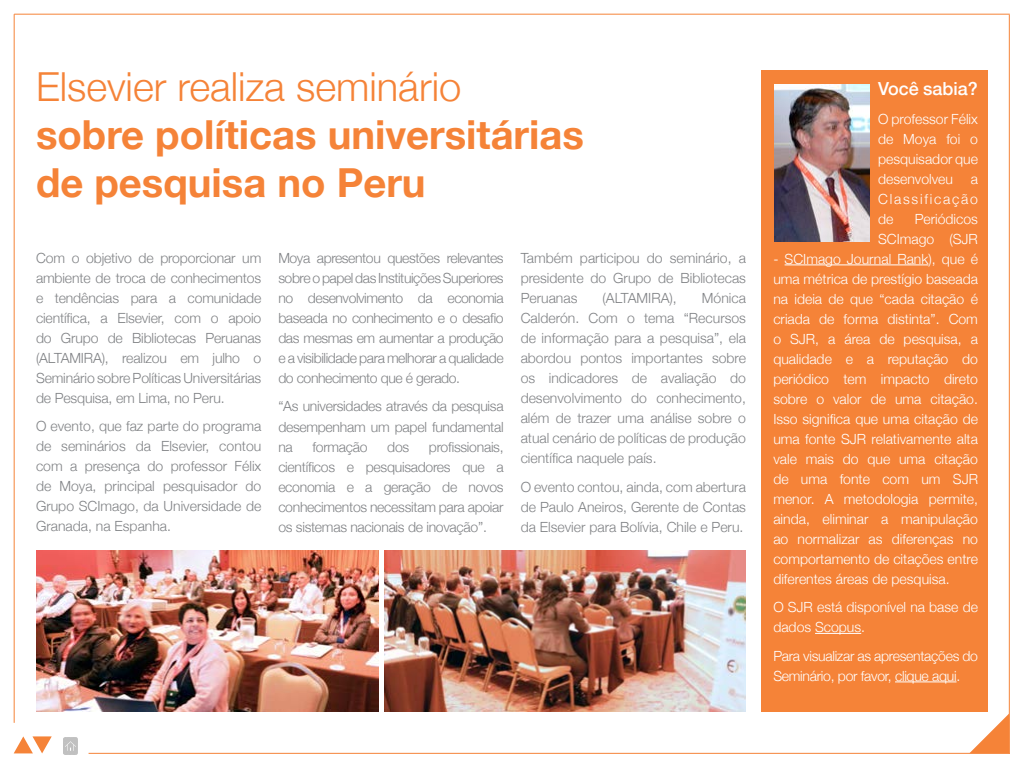
<style>
.page{position:relative;width:1024px;height:768px;background:#fff}
.page>*{position:absolute;margin:0;border:0;box-sizing:border-box;transform-origin:0 0}
.t1{font:700 40px/48px "Helvetica Neue";color:#f58338}
.t2{font:300 40px "Helvetica Neue";color:#f58338}
.t3{font:500 18px "Helvetica Neue";color:#fff}
.t4{font:300 14px/20px "Helvetica Neue";letter-spacing:-.01em;color:#808285;text-align:justify}
.t5{font:300 14px/20px "Helvetica Neue";color:#fff;text-align:justify}
.t6{font:300 14px/20px "Helvetica Neue";letter-spacing:-.02em;color:#fff}
</style>
<div class="page">
<div style="left:762px;top:70px;width:226px;height:641px;background:#f58338"></div>
<hr style="left:14px;top:14px;width:1px;height:709px;background:#f58338">
<hr style="left:89px;top:753px;width:921px;height:1px;background:#f58338">
<hr style="left:14px;top:14px;width:996px;height:1px;background:#f58338">
<hr style="left:1009px;top:15px;width:1px;height:739px;background:#f58338">
<svg style="left:969px;top:713px;width:40px;height:40px"></svg>
<hr style="left:785px;top:265px;width:143px;height:1px;background:#fff">
<hr style="left:815px;top:633px;width:46px;height:1px;background:#fff">
<hr style="left:895px;top:682px;width:62px;height:1px;background:#fff">
<img style="left:36px;top:550px;width:343px;height:161px">
<img style="left:384px;top:550px;width:362px;height:161px">
<img style="left:774px;top:85px;width:96px;height:156px">
<svg style="left:14px;top:736px;width:38px;height:17px"></svg>
<img style="left:63px;top:737px;width:14px;height:17px">
<h1 class="t2" style="left:36px;top:55px;width:427px">Elsevier realiza seminário</h1>
<h1 class="t1" style="left:36px;top:109px;width:549px">sobre políticas universitárias de pesquisa no Peru</h1>
<p class="t4" style="left:36px;top:247px;width:227px">Com o objetivo de proporcionar um ambiente de troca de conhecimentos e tendências para a comunidade científica, a Elsevier, com o apoio do Grupo de Bibliotecas Peruanas (ALTAMIRA), realizou em julho o Seminário sobre Políticas Universitárias de Pesquisa, em Lima, no Peru.</p>
<p class="t4" style="left:36px;top:416px;width:227px">O evento, que faz parte do programa de seminários da Elsevier, contou com a presença do professor Félix de Moya, principal pesquisador do Grupo SCImago, da Universidade de Granada, na Espanha.</p>
<p class="t4" style="left:278px;top:247px;width:227px">Moya apresentou questões relevantes sobre o papel das Instituições Superiores no desenvolvimento da economia baseada no conhecimento e o desafio das mesmas em aumentar a produção e a visibilidade para melhorar a qualidade do conhecimento que é gerado.</p>
<p class="t4" style="left:278px;top:396px;width:227px">“As universidades através da pesquisa desempenham um papel fundamental na</p>
<p class="t4" style="left:278px;top:436px;width:227px;text-indent:151px">profissionais, científicos e pesquisadores que a economia e a geração de novos conhecimentos necessitam para apoiar os sistemas nacionais de inovação”.</p>
<p class="t4" style="left:313px;top:436px;width:57px">formação</p>
<p class="t4" style="left:387px;top:436px;width:23px">dos</p>
<p class="t4" style="left:521px;top:247px;width:227px">Também participou do seminário, a presidente do Grupo de Bibliotecas Peruanas</p>
<p class="t4" style="left:521px;top:287px;width:227px;text-indent:181px">Mónica Calderón. Com o tema “Recursos de informação para a pesquisa”, ela abordou pontos importantes sobre os indicadores de avaliação do desenvolvimento do conhecimento, além de trazer uma análise sobre o atual cenário de políticas de produção científica naquele país.</p>
<p class="t4" style="left:521px;top:476px;width:227px">O evento contou, ainda, com abertura de Paulo Aneiros, Gerente de Contas da Elsevier para Bolívia, Chile e Peru.</p>
<p class="t4" style="left:603px;top:287px;width:76px">(ALTAMIRA),</p>
<p class="t3" style="left:878px;top:74px;width:101px">Você sabia?</p>
<p class="t5" style="left:878px;top:108px;width:101px">O professor Félix de Moya foi o pesquisador que desenvolveu</p>
<p class="t5" style="left:878px;top:168px;width:101px;text-indent:93px">a Classificação de</p>
<p class="t5" style="left:878px;top:208px;width:101px;text-align:right">Periódicos<br>SCImago (SJR</p>
<p class="t5" style="left:773px;top:248px;width:206px">- SCImago Journal Rank), que é uma métrica de prestígio baseada na ideia de que “cada citação é criada de forma distinta”. Com o SJR, a área de pesquisa, a qualidade e a reputação do periódico tem impacto direto sobre o valor de uma citação.<br>Isso significa que uma citação de uma fonte SJR relativamente alta vale mais do que uma citação de uma fonte com um SJR menor. A metodologia permite, ainda, eliminar a manipulação ao normalizar as diferenças no comportamento de citações entre diferentes áreas de pesquisa.</p>
<p class="t5" style="left:773px;top:596px;width:206px">O SJR está disponível na base de dados Scopus.</p>
<p class="t6" style="left:773px;top:645px;width:206px">Para visualizar as apresentações do<br>Seminário, por favor, clique aqui.</p>
</div>
